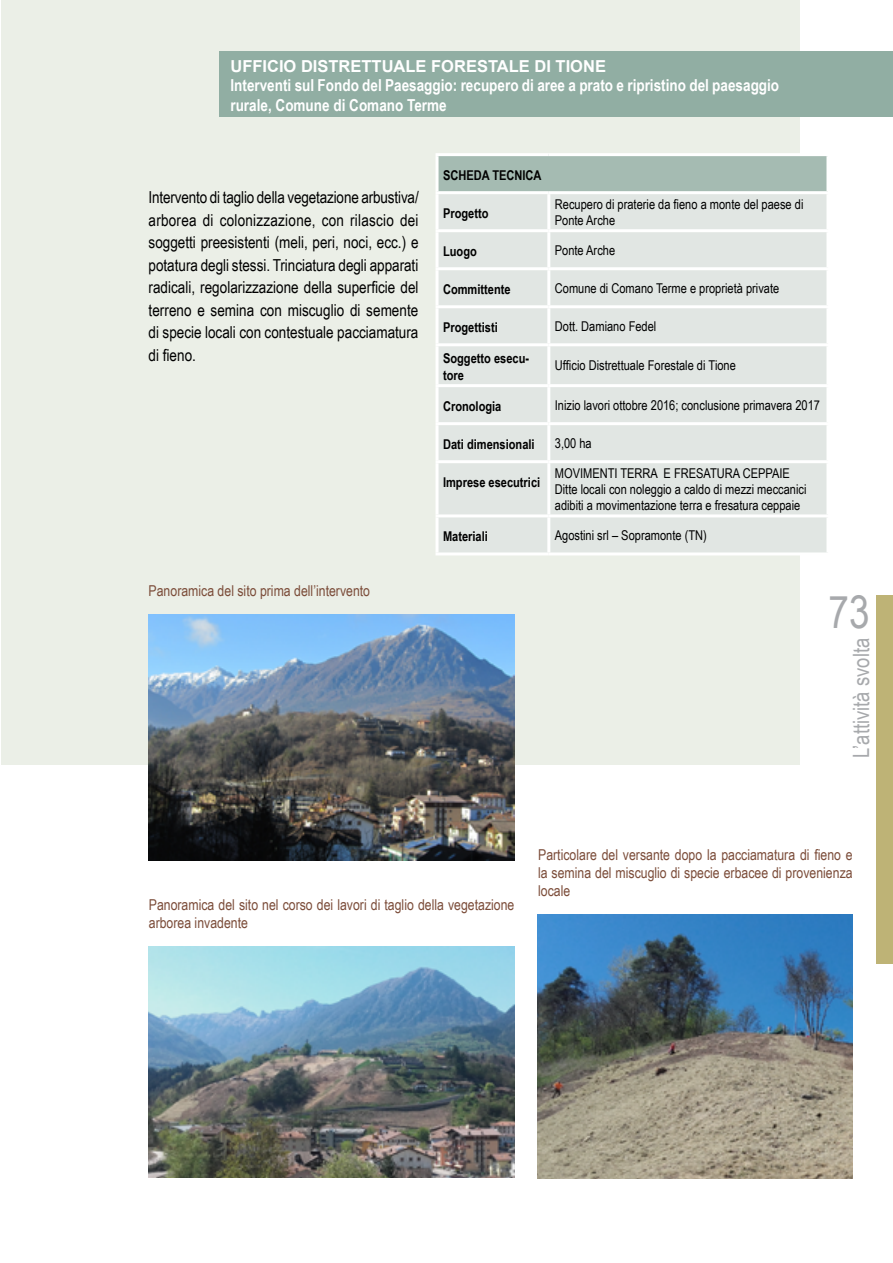
<style>
.page{position:relative;width:893px;height:1263px;background:#fff}
.page>*{position:absolute;margin:0;border:0;box-sizing:border-box;transform-origin:0 0}
.t1{font:45px "Arial Narrow";color:#a7a9ac}
.t2{font:22.5px "Arial Narrow";color:#a7a9ac}
.t3{font:16.5px/22.5px "Arial Narrow";color:#000;text-align:justify}
.t4{font:700 16.5px/19.8px "Arial Narrow";color:#fff}
.t5{font:700 16.5px "Arial";color:#fff}
.t6{font:15px/18px "Arial Narrow";color:#7b4c39}
.t7{font:13.5px/16.2px "Arial Narrow";color:#000}
.t8{font:700 13.5px/16.2px "Arial Narrow";color:#000}
</style>
<div class="page">
<div style="left:876px;top:595px;width:17px;height:369px;background:#beb376"></div>
<div style="left:2px;top:0;width:797px;height:765px;background:#ebefe7"></div>
<div style="left:220px;top:52px;width:673px;height:65px;background:#91aea3"></div>
<div style="left:437px;top:155px;width:391px;height:38px;background:#a5bbb2"></div>
<svg style="left:550px;top:194px;width:276px;height:358px;fill:#e1e6e3"></svg>
<hr style="left:436px;top:153px;width:113px;height:3px;background:#fff">
<hr style="left:436px;top:156px;width:3px;height:35px;background:#fff">
<hr style="left:549px;top:153px;width:280px;height:3px;background:#fff">
<hr style="left:826px;top:156px;width:3px;height:35px;background:#fff">
<hr style="left:436px;top:191px;width:113px;height:3px;background:#fff">
<hr style="left:436px;top:194px;width:3px;height:35px;background:#fff">
<hr style="left:549px;top:191px;width:280px;height:3px;background:#fff">
<hr style="left:547px;top:194px;width:3px;height:35px;background:#fff">
<hr style="left:436px;top:229px;width:113px;height:3px;background:#fff">
<hr style="left:436px;top:232px;width:3px;height:35px;background:#fff">
<hr style="left:549px;top:229px;width:280px;height:3px;background:#fff">
<hr style="left:547px;top:232px;width:3px;height:35px;background:#fff">
<hr style="left:436px;top:267px;width:113px;height:3px;background:#fff">
<hr style="left:436px;top:270px;width:3px;height:35px;background:#fff">
<hr style="left:549px;top:267px;width:280px;height:3px;background:#fff">
<hr style="left:547px;top:270px;width:3px;height:35px;background:#fff">
<hr style="left:436px;top:305px;width:113px;height:3px;background:#fff">
<hr style="left:436px;top:308px;width:3px;height:35px;background:#fff">
<hr style="left:549px;top:305px;width:280px;height:3px;background:#fff">
<hr style="left:547px;top:308px;width:3px;height:35px;background:#fff">
<hr style="left:436px;top:343px;width:113px;height:3px;background:#fff">
<hr style="left:436px;top:346px;width:3px;height:38px;background:#fff">
<hr style="left:549px;top:343px;width:280px;height:3px;background:#fff">
<hr style="left:547px;top:346px;width:3px;height:38px;background:#fff">
<hr style="left:436px;top:384px;width:113px;height:3px;background:#fff">
<hr style="left:436px;top:387px;width:3px;height:35px;background:#fff">
<hr style="left:549px;top:384px;width:280px;height:3px;background:#fff">
<hr style="left:547px;top:387px;width:3px;height:35px;background:#fff">
<hr style="left:436px;top:422px;width:113px;height:3px;background:#fff">
<hr style="left:436px;top:425px;width:3px;height:35px;background:#fff">
<hr style="left:549px;top:422px;width:280px;height:3px;background:#fff">
<hr style="left:547px;top:425px;width:3px;height:35px;background:#fff">
<hr style="left:436px;top:460px;width:113px;height:3px;background:#fff">
<hr style="left:436px;top:463px;width:3px;height:51px;background:#fff">
<hr style="left:549px;top:460px;width:280px;height:3px;background:#fff">
<hr style="left:547px;top:463px;width:3px;height:51px;background:#fff">
<hr style="left:436px;top:514px;width:113px;height:3px;background:#fff">
<hr style="left:436px;top:517px;width:3px;height:35px;background:#fff">
<hr style="left:549px;top:514px;width:280px;height:3px;background:#fff">
<hr style="left:547px;top:517px;width:3px;height:35px;background:#fff">
<hr style="left:436px;top:552px;width:113px;height:3px;background:#fff">
<hr style="left:549px;top:552px;width:280px;height:3px;background:#fff">
<img style="left:149px;top:946px;width:365px;height:231px">
<img style="left:538px;top:914px;width:315px;height:265px">
<img style="left:149px;top:614px;width:365px;height:247px">
<p class="t5" style="left:230px;top:55px;width:377px">UFFICIO DISTRETTUALE FORESTALE DI TIONE</p>
<p class="t4" style="left:230px;top:75px;width:550px">Interventi sul Fondo del Paesaggio: recupero di aree a prato e ripristino del paesaggio rurale, Comune di Comano Terme</p>
<p class="t3" style="left:149px;top:186px;width:272px">Intervento di taglio della vegetazione arbustiva/ arborea di colonizzazione, con rilascio dei soggetti preesistenti (meli, peri, noci, ecc.) e potatura degli stessi. Trinciatura degli apparati radicali, regolarizzazione della superficie del terreno e semina con miscuglio di semente di specie locali con contestuale pacciamatura di fieno.</p>
<p class="t6" style="left:149px;top:581px;width:223px">Panoramica del sito prima dell’intervento</p>
<p class="t8" style="left:443px;top:166px;width:100px">SCHEDA TECNICA</p>
<p class="t8" style="left:443px;top:204px;width:47px">Progetto</p>
<p class="t7" style="left:555px;top:195px;width:250px">Recupero di praterie da fieno a monte del paese di<br>Ponte Arche</p>
<p class="t8" style="left:443px;top:242px;width:35px">Luogo</p>
<p class="t7" style="left:555px;top:241px;width:62px">Ponte Arche</p>
<p class="t8" style="left:443px;top:281px;width:69px">Committente</p>
<p class="t7" style="left:555px;top:279px;width:226px">Comune di Comano Terme e proprietà private</p>
<p class="t8" style="left:443px;top:319px;width:56px">Progettisti</p>
<p class="t7" style="left:555px;top:317px;width:103px">Dott. Damiano Fedel</p>
<p class="t8" style="left:443px;top:350px;width:88px">Soggetto esecu&shy;tore</p>
<p class="t7" style="left:555px;top:357px;width:183px">Ufficio Distrettuale Forestale di Tione</p>
<p class="t8" style="left:443px;top:397px;width:60px">Cronologia</p>
<p class="t7" style="left:555px;top:396px;width:267px">Inizio lavori ottobre 2016; conclusione primavera 2017</p>
<p class="t8" style="left:443px;top:435px;width:93px">Dati dimensionali</p>
<p class="t7" style="left:555px;top:434px;width:38px">3,00 ha</p>
<p class="t8" style="left:443px;top:473px;width:99px">Imprese esecutrici</p>
<p class="t7" style="left:555px;top:464px;width:253px">MOVIMENTI TERRA E FRESATURA CEPPAIE<br>Ditte locali con noleggio a caldo di mezzi meccanici adibiti a movimentazione terra e fresatura ceppaie</p>
<p class="t8" style="left:443px;top:528px;width:46px">Materiali</p>
<p class="t7" style="left:555px;top:526px;width:153px">Agostini srl – Sopramonte (TN)</p>
<h1 class="t1" style="left:828px;top:579px;width:43px">73</h1>
<h2 class="t2" style="left:845px;top:758px;width:121px;rotate:-90deg">L’attività svolta</h2>
<p class="t6" style="left:538px;top:845px;width:316px;text-align:justify">Particolare del versante dopo la pacciamatura di fieno e la semina del miscuglio di specie erbacee di provenienza locale</p>
<p class="t6" style="left:149px;top:895px;width:367px">Panoramica del sito nel corso dei lavori di taglio della vegetazione arborea invadente</p>
</div>
